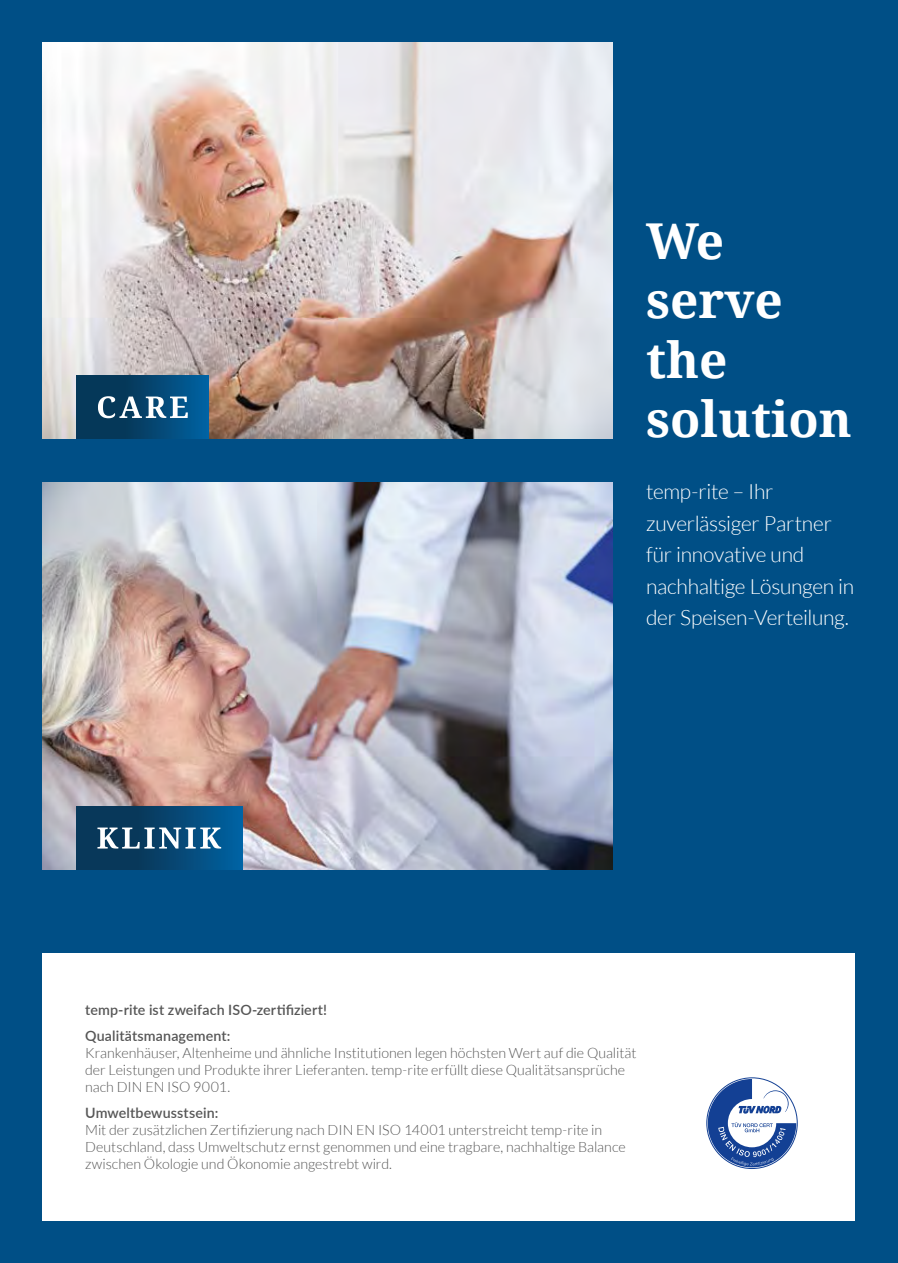
<style>
.page{position:relative;width:898px;height:1263px;background:#fff}
.page>*{position:absolute;margin:0;border:0;box-sizing:border-box;transform-origin:0 0}
.t1{font:700 49.5px/59.4px "Droid Serif";color:#fff}
.t2{font:300 21px/31.5px "Lato";letter-spacing:-.015em;color:#fff}
.t3{font:300 14.25px/17.1px "Lato";color:#565656}
.t4{font:600 14.25px/25.7px "Lato";letter-spacing:.01em;color:#565656}
</style>
<div class="page">
<div style="left:0;top:0;width:897px;height:1263px;background:#004f86"></div>
<div style="left:43px;top:952px;width:812px;height:268px;background:#fff"></div>
<svg style="left:707px;top:1079px;width:89px;height:88px"></svg>
<img style="left:43px;top:43px;width:569px;height:395px">
<svg style="left:77px;top:375px;width:132px;height:63px"></svg>
<svg style="left:98px;top:396px;width:90px;height:22px"></svg>
<img style="left:43px;top:482px;width:569px;height:387px">
<svg style="left:77px;top:807px;width:165px;height:62px"></svg>
<svg style="left:97px;top:827px;width:124px;height:21px"></svg>
<h1 class="t1" style="left:645px;top:210px;width:207px">We serve the solution</h1>
<h2 class="t2" style="left:645px;top:476px;width:209px">temp-rite – Ihr zuverlässiger Partner für innovative und nachhaltige Lösungen in der Speisen-Verteilung.</h2>
<p class="t4" style="left:85px;top:997px;width:243px">temp-rite ist zweifach ISO-zertifiziert!<br>Qualitätsmanagement:</p>
<p class="t3" style="left:85px;top:1044px;width:552px">Krankenhäuser, Altenheime und ähnliche Institutionen legen höchsten Wert auf die Qualität der Leistungen und Produkte ihrer Lieferanten. temp-rite erfüllt diese Qualitätsansprüche nach DIN EN ISO 9001.</p>
<p class="t4" style="left:85px;top:1099px;width:135px">Umweltbewusstsein:</p>
<p class="t3" style="left:85px;top:1121px;width:542px">Mit der zusätzlichen Zertifizierung nach DIN EN ISO 14001 unterstreicht temp-rite in<br>Deutschland, dass Umweltschutz ernst genommen und eine tragbare, nachhaltige Balance zwischen Ökologie und Ökonomie angestrebt wird.</p>
</div>
